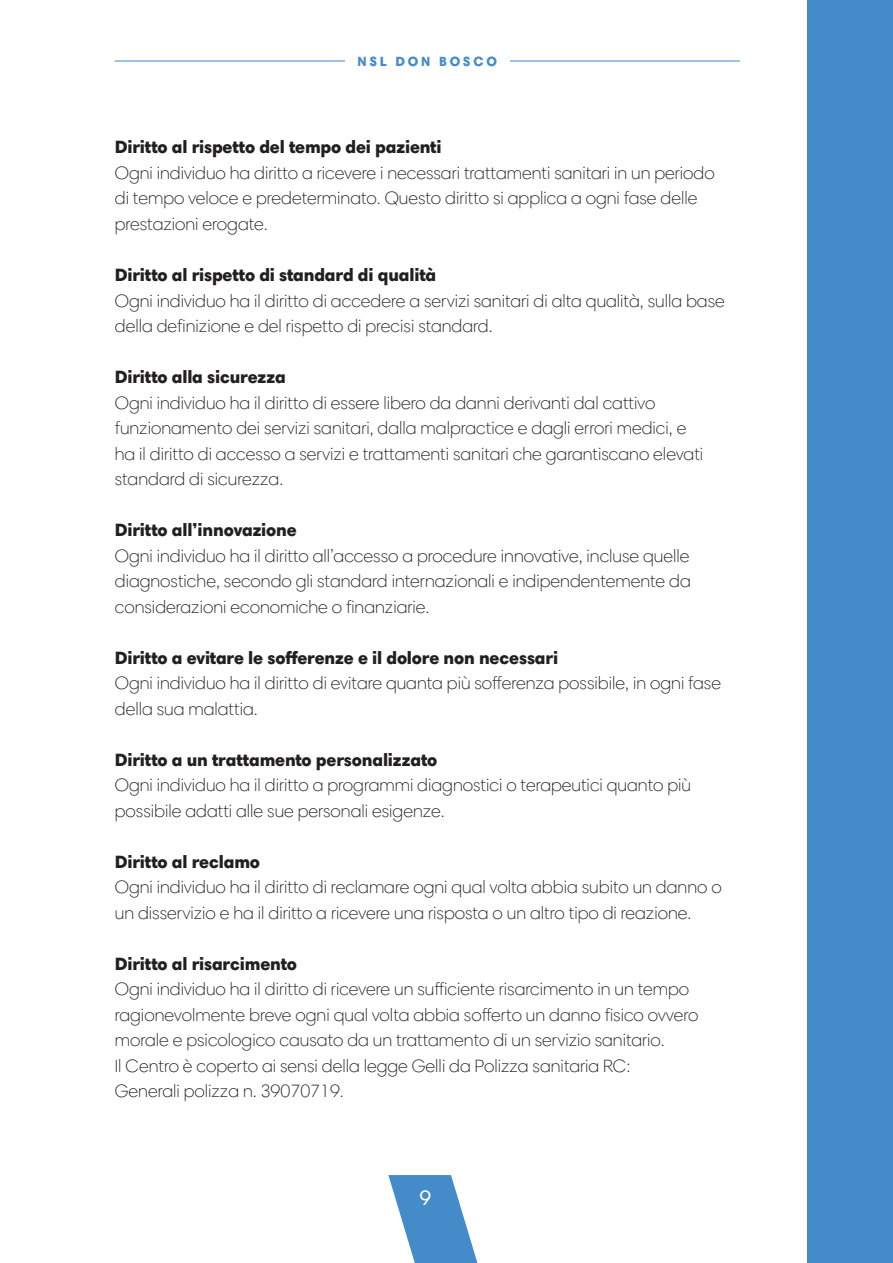
<style>
.page{position:relative;width:893px;height:1263px;background:#fff}
.page>*{position:absolute;margin:0;border:0;box-sizing:border-box;transform-origin:0 0}
.t1{font:21px "Harmonia Sans W1 G";color:#fff}
.t2{font:300 18px/25.5px "Harmonia Sans W1 G";color:#231f20}
.t3{font:900 18px "Harmonia Sans W1 G";letter-spacing:-.01em;color:#231f20}
.t4{font:900 13.5px "Harmonia Sans W1 G";letter-spacing:.2em;color:#448bca}
</style>
<div class="page">
<div style="left:808px;top:0;width:85px;height:1263px;background:#448bca"></div>
<svg style="left:388px;top:1175px;width:90px;height:88px"></svg>
<hr style="left:115px;top:60px;width:625px;height:2px;background:#448bca">
<div style="left:345px;top:50px;width:164px;height:21px;background:#fff"></div>
<p class="t4" style="left:358px;top:52px;width:141px">NSL DON BOSCO</p>
<p class="t3" style="left:115px;top:136px;width:328px">Diritto al rispetto del tempo dei pazienti</p>
<p class="t2" style="left:115px;top:160px;width:601px">Ogni individuo ha diritto a ricevere i necessari trattamenti sanitari in un periodo di tempo veloce e predeterminato. Questo diritto si applica a ogni fase delle prestazioni erogate.</p>
<p class="t3" style="left:115px;top:263px;width:323px">Diritto al rispetto di standard di qualità</p>
<p class="t2" style="left:115px;top:288px;width:611px">Ogni individuo ha il diritto di accedere a servizi sanitari di alta qualità, sulla base della definizione e del rispetto di precisi standard.</p>
<p class="t3" style="left:115px;top:365px;width:173px">Diritto alla sicurezza</p>
<p class="t2" style="left:115px;top:390px;width:590px">Ogni individuo ha il diritto di essere libero da danni derivanti dal cattivo funzionamento dei servizi sanitari, dalla malpractice e dagli errori medici, e ha il diritto di accesso a servizi e trattamenti sanitari che garantiscano elevati standard di sicurezza.</p>
<p class="t3" style="left:115px;top:518px;width:184px">Diritto all’innovazione</p>
<p class="t2" style="left:115px;top:543px;width:577px;text-align:justify">Ogni individuo ha il diritto all’accesso a procedure innovative, incluse quelle diagnostiche, secondo gli standard internazionali e indipendentemente da considerazioni economiche o finanziarie.</p>
<p class="t3" style="left:115px;top:646px;width:445px">Diritto a evitare le sofferenze e il dolore non necessari</p>
<p class="t2" style="left:115px;top:670px;width:608px">Ogni individuo ha il diritto di evitare quanta più sofferenza possibile, in ogni fase della sua malattia.</p>
<p class="t3" style="left:115px;top:748px;width:324px">Diritto a un trattamento personalizzato</p>
<p class="t2" style="left:115px;top:772px;width:578px">Ogni individuo ha il diritto a programmi diagnostici o terapeutici quanto più possibile adatti alle sue personali esigenze.</p>
<p class="t3" style="left:115px;top:850px;width:147px">Diritto al reclamo</p>
<p class="t2" style="left:115px;top:874px;width:608px">Ogni individuo ha il diritto di reclamare ogni qual volta abbia subito un danno o un disservizio e ha il diritto a ricevere una risposta o un altro tipo di reazione.</p>
<p class="t3" style="left:115px;top:952px;width:184px">Diritto al risarcimento</p>
<p class="t2" style="left:115px;top:976px;width:585px">Ogni individuo ha il diritto di ricevere un sufficiente risarcimento in un tempo ragionevolmente breve ogni qual volta abbia sofferto un danno fisico ovvero morale e psicologico causato da un trattamento di un servizio sanitario.<br>Il Centro è coperto ai sensi della legge Gelli da Polizza sanitaria RC:<br>Generali polizza n. 39070719.</p>
<p class="t1" style="left:419px;top:1185px;width:13px">9</p>
</div>
